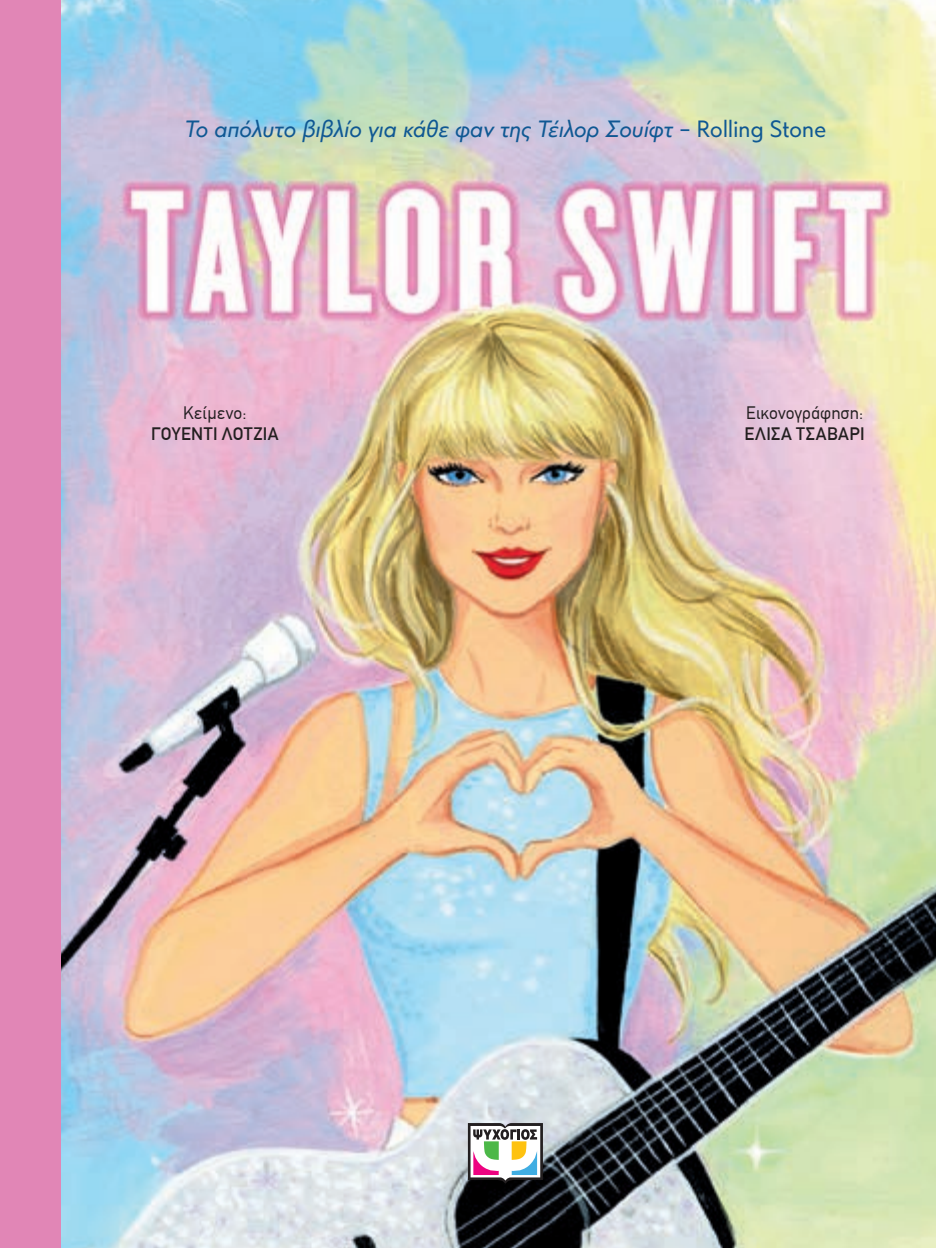
<style>
.page{position:relative;width:936px;height:1248px;background:#fff}
.page>*{position:absolute;margin:0;border:0;box-sizing:border-box;transform-origin:0 0}
.t1{font:italic 23.6px "CF Panoptik";letter-spacing:-.02em;color:#0f5893}
.t2{font:17.6px "CF Din";letter-spacing:.025em;color:#231f20}
.t3{font:17.6px "CF Din";letter-spacing:.005em;color:#231f20}
.s1{font-style:normal}
</style>
<div class="page">
<img style="left:60px;top:0;width:875px;height:1247px">
<svg style="left:468px;top:1122px;width:75px;height:61px"></svg>
<div style="left:0;top:0;width:60px;height:1247px;background:#e186b6"></div>
<p class="t1" style="left:184px;top:115px;width:643px">To απόλυτο βιβλίο για κάθε φαν της Τέιλορ Σουίφτ <span class="s1">– Rolling Stone</span></p>
<p class="t3" style="left:183px;top:403px;width:65px">Kείμενο:</p>
<p class="t2" style="left:151px;top:425px;width:129px">ΓΟΥΈΝΤΙ ΛΟΤΖΙΑ</p>
<p class="t3" style="left:746px;top:403px;width:118px">Εικoνογράφηση:</p>
<p class="t2" style="left:744px;top:425px;width:122px">ΈΛΙΣΑ ΤΣΑΒΑΡΙ</p>
</div>
